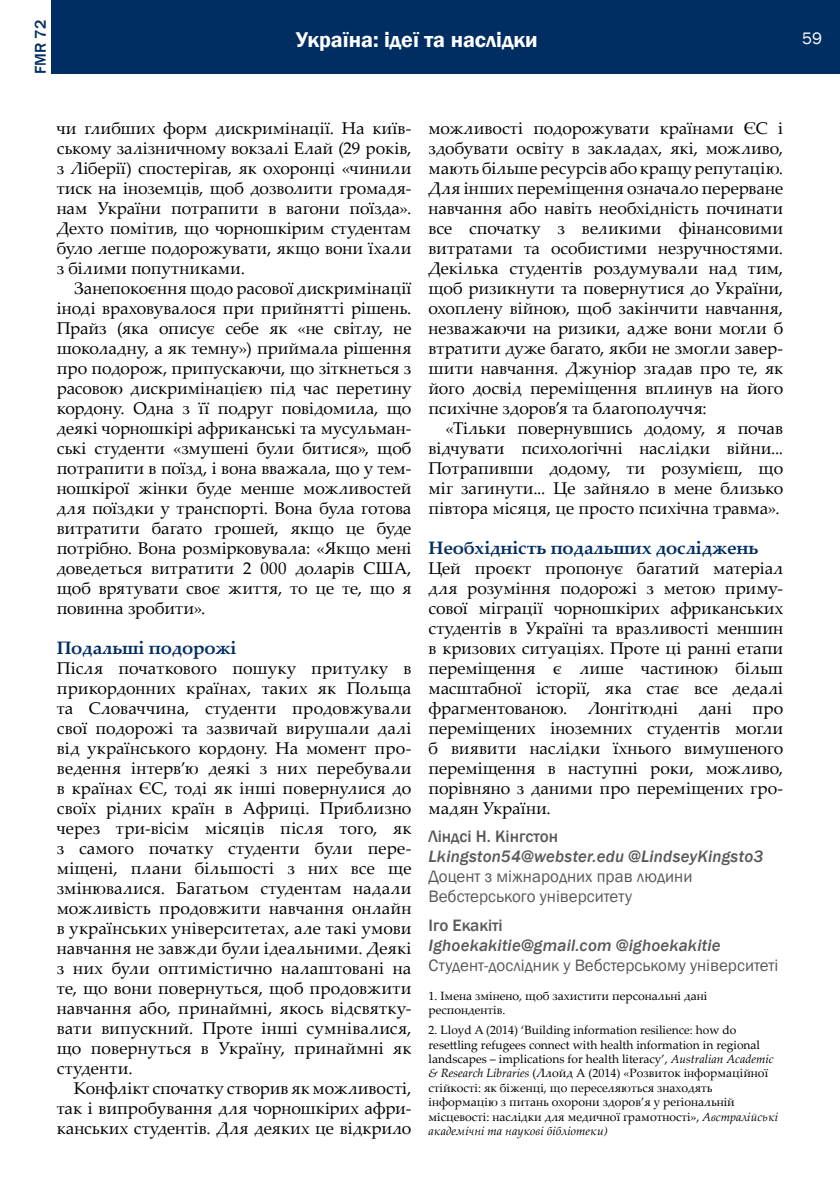
<style>
.page{position:relative;width:840px;height:1191px;background:#fff}
.page>*{position:absolute;margin:0;border:0;box-sizing:border-box;transform-origin:0 0}
.t1{font:600 22px "Franklin Gothic";color:#fff}
.t2{font:700 18px "Palatino Linotype";letter-spacing:-.01em;color:#002d62}
.t3{font:17px/20px "Palatino Linotype";color:#000;text-align:justify}
.t4{font:17px/20px "Franklin Gothic";color:#58595b}
.t5{font:italic 500 17px "Franklin Gothic";letter-spacing:.01em;color:#58595b}
.t6{font:500 17px "Franklin Gothic";color:#58595b}
.t7{font:17px "Franklin Gothic";color:#fff}
.t8{font:500 16px "Franklin Gothic";color:#002d62}
.t9{font:12px/14.4px "Palatino Linotype";color:#000}
.s1{font-style:italic}
</style>
<div class="page">
<div style="left:51px;top:0;width:788px;height:74px;background:#002d62"></div>
<p class="t8" style="left:31px;top:74px;width:55px;rotate:-90deg">FMR 72</p>
<p class="t1" style="left:296px;top:27px;width:243px">Україна: ідеї та наслідки</p>
<p class="t7" style="left:801px;top:27px;width:21px">59</p>
<p class="t3" style="left:57px;top:117px;width:356px">чи глибших форм дискримінації. На київ&shy;ському залізничному вокзалі Елай (29 років, з Ліберії) спостерігав, як охоронці «чинили тиск на іноземців, щоб дозволити громадя&shy;нам України потрапити в вагони поїзда».<br>Дехто помітив, що чорношкірим студентам було легше подорожувати, якщо вони їхали з білими попутниками.</p>
<p class="t3" style="left:57px;top:277px;width:356px;text-indent:17px">Занепокоєння щодо расової дискримінації іноді враховувалося при прийнятті рішень.<br>Прайз (яка описує себе як «не світлу, не шоколадну, а як темну») приймала рішення про подорож, припускаючи, що зіткнеться з расовою дискримінацією під час перетину кордону. Одна з її подруг повідомила, що деякі чорношкірі африканські та мусульман&shy;ські студенти «змушені були битися», щоб потрапити в поїзд, і вона вважала, що у тем&shy;ношкірої жінки буде менше можливостей для поїздки у транспорті. Вона була готова витратити багато грошей, якщо це буде потрібно. Вона розмірковувала: «Якщо мені доведеться витратити 2 000 доларів США, щоб врятувати своє життя, то це те, що я повинна зробити».</p>
<p class="t2" style="left:57px;top:635px;width:181px">Подальші подорожі</p>
<p class="t3" style="left:57px;top:657px;width:356px">Після початкового пошуку притулку в прикордонних країнах, таких як Польща та Словаччина, студенти продовжували свої подорожі та зазвичай вирушали далі від українського кордону. На момент про&shy;ведення інтерв’ю деякі з них перебували в країнах ЄС, тоді як інші повернулися до своїх рідних країн в Африці. Приблизно через три-вісім місяців після того, як з самого початку студенти були пере&shy;міщені, плани більшості з них все ще змінювалися. Багатьом студентам надали можливість продовжити навчання онлайн в українських університетах, але такі умови навчання не завжди були ідеальними. Деякі з них були оптимістично налаштовані на те, що вони повернуться, щоб продовжити навчання або, принаймні, якось відсвятку&shy;вати випускний. Проте інші сумнівалися, що повернуться в Україну, принаймні як студенти.</p>
<p class="t3" style="left:57px;top:1077px;width:356px;text-indent:17px">Конфлікт спочатку створив як можливості, так і випробування для чорношкірих афри&shy;канських студентів. Для деяких це відкрило</p>
<p class="t3" style="left:428px;top:117px;width:356px">можливості подорожувати країнами ЄС і здобувати освіту в закладах, які, можливо, мають більше ресурсів або кращу репутацію.<br>Для інших переміщення означало перерване навчання або навіть необхідність починати все спочатку з великими фінансовими витратами та особистими незручностями.<br>Декілька студентів роздумували над тим, щоб ризикнути та повернутися до України, охоплену війною, щоб закінчити навчання, незважаючи на ризики, адже вони могли б втратити дуже багато, якби не змогли завер&shy;шити навчання. Джуніор згадав про те, як його досвід переміщення вплинув на його психічне здоров’я та благополуччя:</p>
<p class="t3" style="left:428px;top:417px;width:356px;text-indent:17px">«Тільки повернувшись додому, я почав відчувати психологічні наслідки війни...<br>Потрапивши додому, ти розумієш, що міг загинути... Це зайняло в мене близько півтора місяця, це просто психічна травма».</p>
<p class="t2" style="left:428px;top:535px;width:331px">Необхідність подальших досліджень</p>
<p class="t3" style="left:428px;top:557px;width:356px">Цей проєкт пропонує багатий матеріал для розуміння подорожі з метою приму&shy;сової міграції чорношкірих африканських студентів в Україні та вразливості меншин в кризових ситуаціях. Проте ці ранні етапи переміщення є лише частиною більш масштабної історії, яка стає все дедалі фрагментованою. Лонгітюдні дані про переміщених іноземних студентів могли б виявити наслідки їхнього вимушеного переміщення в наступні роки, можливо, порівняно з даними про переміщених гро&shy;мадян України.</p>
<p class="t6" style="left:428px;top:826px;width:131px">Ліндсі Н. Кінгстон</p>
<p class="t5" style="left:428px;top:846px;width:336px">Lkingston54@webster.edu @LindseyKingsto3</p>
<p class="t4" style="left:428px;top:867px;width:265px">Доцент з міжнародних прав людини<br>Вебстерського університету</p>
<p class="t6" style="left:428px;top:914px;width:76px">Іго Екакіті</p>
<p class="t5" style="left:428px;top:934px;width:293px">Ighoekakitie@gmail.com @ighoekakitie</p>
<p class="t4" style="left:428px;top:955px;width:351px">Студент-дослідник у Вебстерському університеті</p>
<p class="t9" style="left:428px;top:988px;width:280px">1. Імена змінено, щоб захистити персональні дані респондентів.</p>
<p class="t9" style="left:428px;top:1022px;width:351px">2. Lloyd A (2014) ‘Building information resilience: how do resettling refugees connect with health information in regional landscapes – implications for health literacy’, <span class="s1">Australian Academic &amp; Research Libraries</span> (Ллойд А (2014) «Розвиток інформаційної стійкості: як біженці, що переселяються знаходять інформацію з питань охорони здоров’я у регіональній місцевості: наслідки для медичної грамотності», <span class="s1">Австралійські академічні та наукові бібліотеки)</span></p>
</div>
